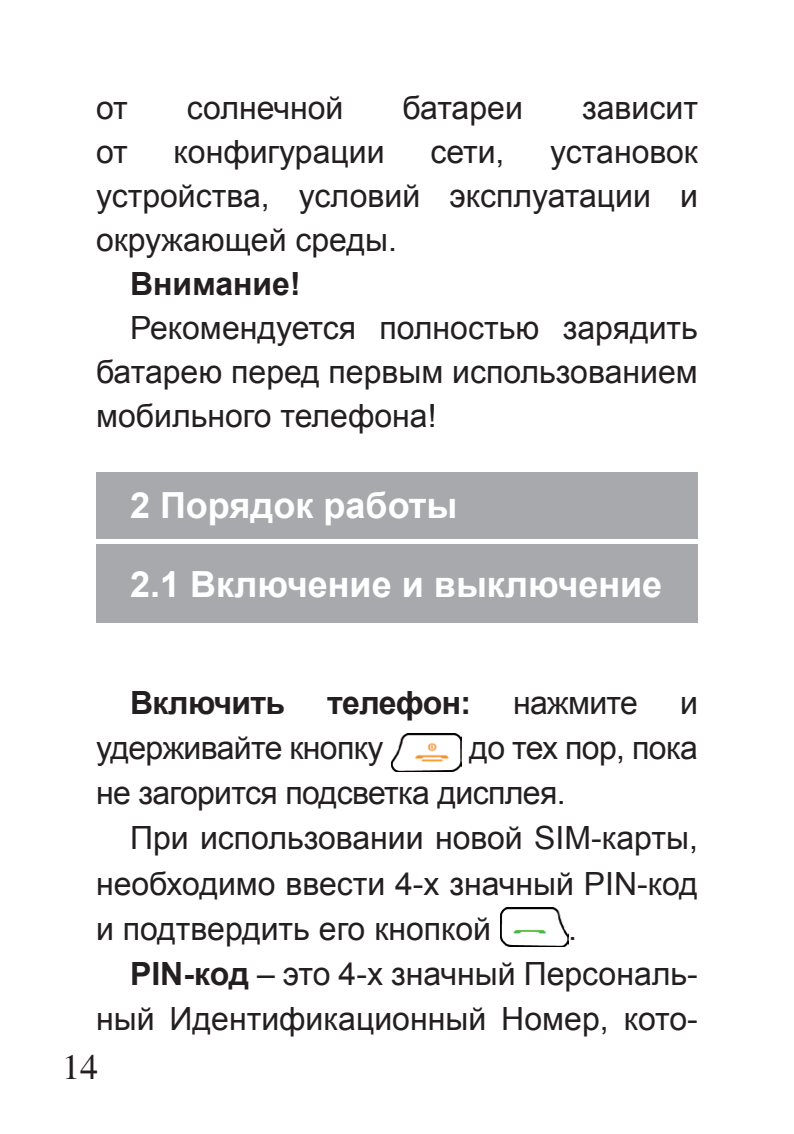
<style>
.page{position:relative;width:794px;height:1134px;background:#fff}
.page>*{position:absolute;margin:0;border:0;box-sizing:border-box;transform-origin:0 0}
.t1{font:700 36px "Arial";color:#fff}
.t2{font:36px "Times";color:#231f20}
.t3{font:32px/44px "Arial";color:#231f20;text-align:justify}
.t4{font:32px/45.2px "Arial";letter-spacing:-.02em;color:#231f20}
.t5{font:700 32px "Arial";letter-spacing:-.02em;color:#231f20}
.t6{font:700 32px "Arial";color:#231f20}
.s1{font-weight:700}
</style>
<div class="page">
<div style="left:96px;top:472px;width:602px;height:66px;background:#a8a9ad"></div>
<div style="left:96px;top:545px;width:602px;height:78px;background:#a8a9ad"></div>
<img style="left:392px;top:733px;width:69px;height:38px">
<img style="left:500px;top:908px;width:68px;height:38px">
<p class="t3" style="left:96px;top:86px;width:33px">от</p>
<p class="t3" style="left:187px;top:86px;width:158px">солнечной</p>
<p class="t3" style="left:402px;top:86px;width:122px">батареи</p>
<p class="t3" style="left:582px;top:86px;width:117px">зависит</p>
<p class="t3" style="left:96px;top:130px;width:33px">от</p>
<p class="t3" style="left:173px;top:130px;width:213px">конфигурации</p>
<p class="t3" style="left:430px;top:130px;width:76px">сети,</p>
<p class="t3" style="left:96px;top:130px;width:603px;text-indent:454px">установок устройства, условий эксплуатации и окружающей среды.</p>
<p class="t6" style="left:130px;top:263px;width:172px">Внимание!</p>
<p class="t3" style="left:96px;top:306px;width:603px;text-indent:34px">Рекомендуется полностью зарядить батарею перед первым использованием мобильного телефона!</p>
<p class="t1" style="left:130px;top:482px;width:328px">2 Порядок работы</p>
<p class="t1" style="left:130px;top:561px;width:534px">2.1 Включение и выключение</p>
<p class="t5" style="left:130px;top:681px;width:157px">Включить</p>
<p class="t5" style="left:327px;top:681px;width:145px">телефон:</p>
<p class="t4" style="left:513px;top:680px;width:126px">нажмите</p>
<p class="t3" style="left:680px;top:681px;width:19px">и</p>
<p class="t4" style="left:96px;top:725px;width:289px">удерживайте кнопку</p>
<p class="t4" style="left:96px;top:725px;width:603px;text-indent:373px">до тех пор, пока не загорится подсветка дисплея.</p>
<p class="t3" style="left:96px;top:816px;width:603px;line-height:45.2px;text-indent:34px">При использовании новой SIM-карты, необходимо ввести 4-х значный PIN-код и подтвердить его кнопкой</p>
<p class="t3" style="left:568px;top:907px;width:10px">.</p>
<p class="t3" style="left:96px;top:951px;width:603px;line-height:45.2px;text-align:right"><span class="s1">PIN-код</span> – это 4-х значный Персональ&shy;ный Идентификационный Номер, кото-</p>
<p class="t2" style="left:62px;top:1047px;width:37px">14</p>
</div>
